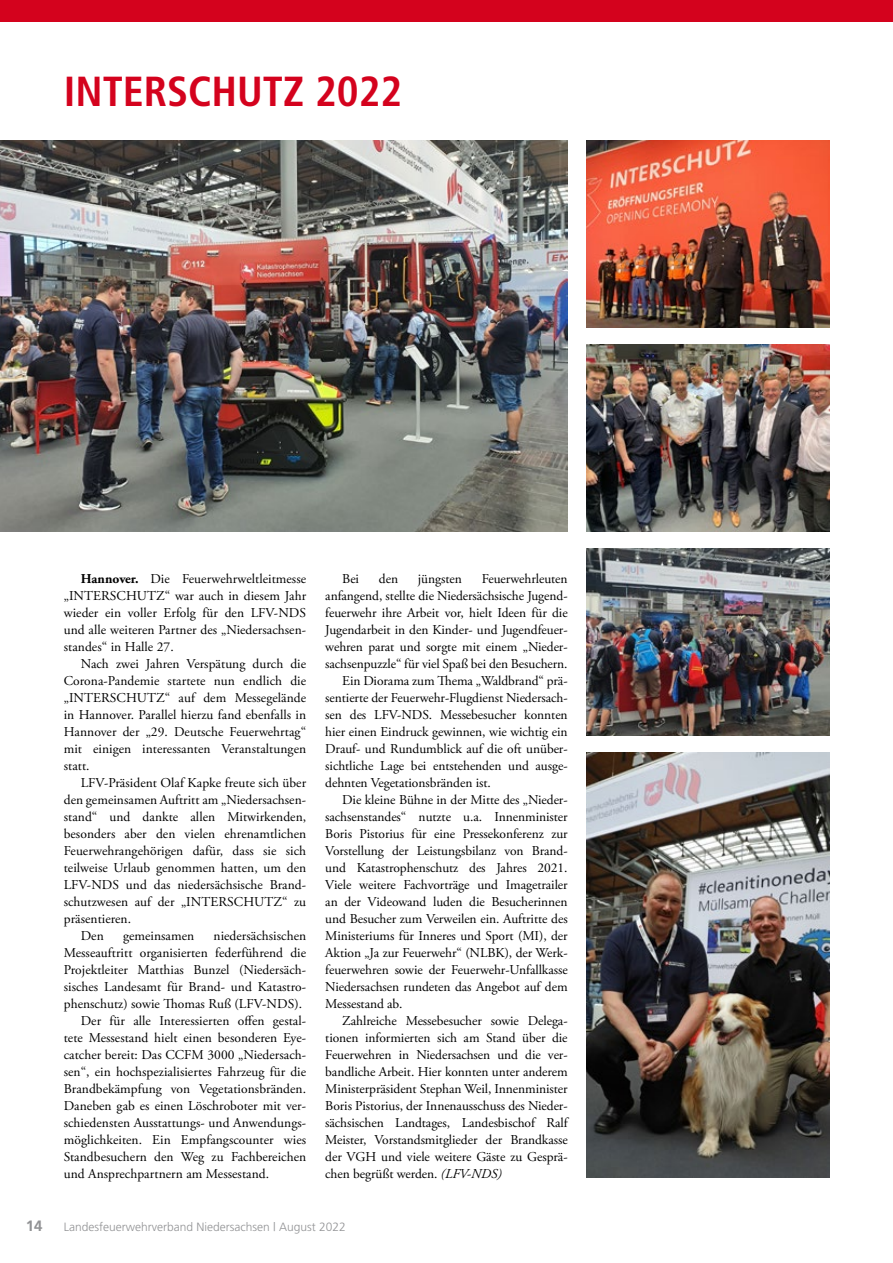
<style>
.page{position:relative;width:893px;height:1263px;background:#fff}
.page>*{position:absolute;margin:0;border:0;box-sizing:border-box;transform-origin:0 0}
.t1{font:700 condensed 42px "Frutiger";color:#d4021d}
.t2{font:700 15px "Frutiger";color:#929395}
.t3{font:13.5px/17px "Adobe Garamond Pro";letter-spacing:-.005em;color:#000;text-align:justify}
.t4{font:300 12px "Frutiger";color:#929395}
.s1{font-weight:700}
.s2{font-style:italic}
</style>
<div class="page">
<div style="left:0;top:0;width:893px;height:21px;background:#d4021d"></div>
<img style="left:587px;top:753px;width:242px;height:425px">
<img style="left:587px;top:344px;width:242px;height:187px">
<img style="left:587px;top:140px;width:242px;height:187px">
<img style="left:587px;top:549px;width:242px;height:187px">
<img style="left:0;top:140px;width:568px;height:391px">
<h1 class="t1" style="left:64px;top:67px;width:340px">INTERSCHUTZ 2022</h1>
<p class="t3" style="left:64px;top:570px;width:244px;text-indent:17px"><span class="s1">Hannover.</span> Die Feuerwehrweltleitmesse „INTERSCHUTZ“ war auch in diesem Jahr wieder ein voller Erfolg für den LFV-NDS und alle weiteren Partner des „Niedersachsen&shy;standes“ in Halle 27.</p>
<p class="t3" style="left:64px;top:655px;width:244px;text-indent:17px">Nach zwei Jahren Verspätung durch die Corona-Pandemie startete nun endlich die „INTERSCHUTZ“ auf dem Messegelände in Hannover. Parallel hierzu fand ebenfalls in Hannover der „29. Deutsche Feuerwehrtag“ mit einigen interessanten Veranstaltungen statt.</p>
<p class="t3" style="left:81px;top:774px;width:227px">LFV-Präsident Olaf Kapke freute sich über</p>
<p class="t3" style="left:64px;top:791px;width:243px">den gemeinsamen Auftritt am „Niedersachsen-</p>
<p class="t3" style="left:64px;top:808px;width:244px">stand“ und dankte allen Mitwirkenden,</p>
<p class="t3" style="left:64px;top:825px;width:244px">besonders aber den vielen ehrenamtlichen</p>
<p class="t3" style="left:64px;top:842px;width:244px">Feuerwehrangehörigen dafür, dass sie sich</p>
<p class="t3" style="left:64px;top:859px;width:244px">teilweise Urlaub genommen hatten, um den</p>
<p class="t3" style="left:64px;top:876px;width:244px">LFV-NDS und das niedersächsische Brand-</p>
<p class="t3" style="left:64px;top:893px;width:244px">schutzwesen auf der „INTERSCHUTZ“ zu</p>
<p class="t3" style="left:64px;top:910px;width:69px">präsentieren.</p>
<p class="t3" style="left:81px;top:927px;width:24px">Den</p>
<p class="t3" style="left:123px;top:927px;width:73px">gemeinsamen</p>
<p class="t3" style="left:214px;top:927px;width:94px">niedersächsischen</p>
<p class="t3" style="left:64px;top:944px;width:244px">Messeauftritt organisierten federführend die</p>
<p class="t3" style="left:64px;top:961px;width:244px">Projektleiter Matthias Bunzel (Niedersäch-</p>
<p class="t3" style="left:64px;top:978px;width:244px">sisches Landesamt für Brand- und Katastro-</p>
<p class="t3" style="left:64px;top:995px;width:240px">phenschutz) sowie Thomas Ruß (LFV-NDS).</p>
<p class="t3" style="left:81px;top:1013px;width:227px">Der für alle Interessierten offen gestal-</p>
<p class="t3" style="left:64px;top:1030px;width:243px">tete Messestand hielt einen besonderen Eye-</p>
<p class="t3" style="left:64px;top:1047px;width:244px">catcher bereit: Das CCFM 3000 „Niedersach-</p>
<p class="t3" style="left:64px;top:1064px;width:244px">sen“, ein hochspezialisiertes Fahrzeug für die</p>
<p class="t3" style="left:64px;top:1081px;width:244px">Brandbekämpfung von Vegetationsbränden.</p>
<p class="t3" style="left:64px;top:1098px;width:244px">Daneben gab es einen Löschroboter mit ver-</p>
<p class="t3" style="left:64px;top:1115px;width:244px">schiedensten Ausstattungs- und Anwendungs-</p>
<p class="t3" style="left:64px;top:1132px;width:244px">möglichkeiten. Ein Empfangscounter wies</p>
<p class="t3" style="left:64px;top:1149px;width:244px">Standbesuchern den Weg zu Fachbereichen</p>
<p class="t3" style="left:64px;top:1166px;width:207px">und Ansprechpartnern am Messestand.</p>
<p class="t3" style="left:342px;top:570px;width:18px">Bei</p>
<p class="t3" style="left:379px;top:570px;width:21px">den</p>
<p class="t3" style="left:418px;top:570px;width:45px">jüngsten</p>
<p class="t3" style="left:482px;top:570px;width:87px">Feuerwehrleuten</p>
<p class="t3" style="left:325px;top:587px;width:244px">anfangend, stellte die Niedersächsische Jugend-</p>
<p class="t3" style="left:325px;top:604px;width:244px">feuerwehr ihre Arbeit vor, hielt Ideen für die</p>
<p class="t3" style="left:325px;top:621px;width:243px">Jugendarbeit in den Kinder- und Jugendfeuer-</p>
<p class="t3" style="left:325px;top:638px;width:243px">wehren parat und sorgte mit einem „Nieder-</p>
<p class="t3" style="left:325px;top:655px;width:244px">sachsenpuzzle“ für viel Spaß bei den Besuchern.</p>
<p class="t3" style="left:342px;top:672px;width:227px">Ein Diorama zum Thema „Waldbrand“ prä-</p>
<p class="t3" style="left:325px;top:689px;width:244px">sentierte der Feuerwehr-Flugdienst Niedersach-</p>
<p class="t3" style="left:325px;top:706px;width:244px">sen des LFV-NDS. Messebesucher konnten</p>
<p class="t3" style="left:325px;top:723px;width:244px">hier einen Eindruck gewinnen, wie wichtig ein</p>
<p class="t3" style="left:325px;top:740px;width:244px">Drauf- und Rundumblick auf die oft unüber-</p>
<p class="t3" style="left:325px;top:757px;width:244px">sichtliche Lage bei entstehenden und ausge-</p>
<p class="t3" style="left:325px;top:774px;width:167px">dehnten Vegetationsbränden ist.</p>
<p class="t3" style="left:342px;top:791px;width:226px">Die kleine Bühne in der Mitte des „Nieder-</p>
<p class="t3" style="left:325px;top:808px;width:244px">sachsenstandes“ nutzte u.a. Innenminister</p>
<p class="t3" style="left:325px;top:825px;width:244px">Boris Pistorius für eine Pressekonferenz zur</p>
<p class="t3" style="left:325px;top:842px;width:244px">Vorstellung der Leistungsbilanz von Brand-</p>
<p class="t3" style="left:325px;top:859px;width:244px">und Katastrophenschutz des Jahres 2021.</p>
<p class="t3" style="left:325px;top:876px;width:244px">Viele weitere Fachvorträge und Imagetrailer</p>
<p class="t3" style="left:325px;top:893px;width:244px">an der Videowand luden die Besucherinnen</p>
<p class="t3" style="left:325px;top:910px;width:244px">und Besucher zum Verweilen ein. Auftritte des</p>
<p class="t3" style="left:325px;top:927px;width:244px">Ministeriums für Inneres und Sport (MI), der</p>
<p class="t3" style="left:325px;top:944px;width:244px">Aktion „Ja zur Feuerwehr“ (NLBK), der Werk-</p>
<p class="t3" style="left:325px;top:961px;width:244px">feuerwehren sowie der Feuerwehr-Unfallkasse</p>
<p class="t3" style="left:325px;top:978px;width:244px">Niedersachsen rundeten das Angebot auf dem</p>
<p class="t3" style="left:325px;top:995px;width:79px">Messestand ab.</p>
<p class="t3" style="left:342px;top:1013px;width:226px">Zahlreiche Messebesucher sowie Delega-</p>
<p class="t3" style="left:325px;top:1030px;width:244px">tionen informierten sich am Stand über die</p>
<p class="t3" style="left:325px;top:1047px;width:244px">Feuerwehren in Niedersachsen und die ver-</p>
<p class="t3" style="left:325px;top:1064px;width:244px">bandliche Arbeit. Hier konnten unter anderem</p>
<p class="t3" style="left:325px;top:1081px;width:244px">Ministerpräsident Stephan Weil, Innenminister</p>
<p class="t3" style="left:325px;top:1098px;width:243px">Boris Pistorius, der Innenausschuss des Nieder-</p>
<p class="t3" style="left:325px;top:1115px;width:244px">sächsischen Landtages, Landesbischof Ralf</p>
<p class="t3" style="left:325px;top:1132px;width:244px">Meister, Vorstandsmitglieder der Brandkasse</p>
<p class="t3" style="left:325px;top:1149px;width:244px">der VGH und viele weitere Gäste zu Gesprä-</p>
<p class="t3" style="left:325px;top:1166px;width:178px">chen begrüßt werden. <span class="s2">(LFV-NDS)</span></p>
<p class="t2" style="left:26px;top:1217px;width:18px">14</p>
<p class="t4" style="left:64px;top:1220px;width:284px">Landesfeuerwehrverband Niedersachsen | August 2022</p>
</div>
